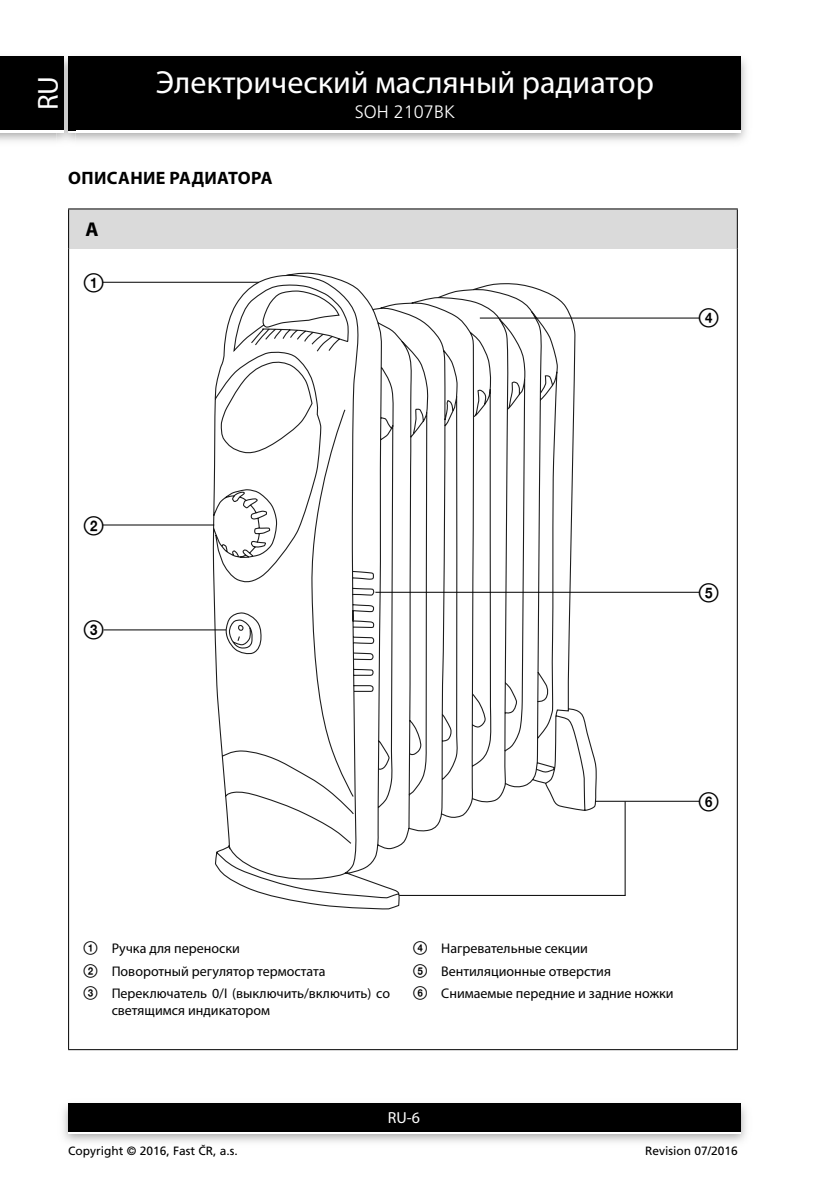
<style>
.page{position:relative;width:840px;height:1191px;background:#fff}
.page>*{position:absolute;margin:0;border:0;box-sizing:border-box;transform-origin:0 0}
.t1{font:32px "Myriad Pro";color:#fff}
.t2{font:29px "Myriad Pro";color:#fff}
.t3{font:20px "Zz 3";color:#000}
.text_7{font:700 20px "Myriad Pro";color:#000}
.nadpis_9{font:700 18px "Myriad Pro";letter-spacing:.02em;color:#000}
.t4{font:300 18px "Frutiger CE";color:#fff}
.t5{font:16px "Myriad Pro";color:#fff}
.t6{font:14px/22.4px "Myriad Pro";color:#000}
.t7{font:12px "Frutiger CE";color:#000}
.s1{font-family:"Zz 3"}
</style>
<div class="page">
<img style="left:0;top:56px;width:746px;height:85px">
<div style="left:68px;top:59px;width:672px;height:74px;background:#fff"></div>
<div style="left:68px;top:57px;width:672px;height:73px;background:#000"></div>
<img style="left:63px;top:1103px;width:683px;height:39px">
<div style="left:68px;top:1106px;width:672px;height:28px;background:linear-gradient(to right,#fff,#fff)"></div>
<div style="left:68px;top:1103px;width:672px;height:28px;background:#000"></div>
<img style="left:57px;top:56px;width:18px;height:85px">
<img style="left:68px;top:130px;width:7px;height:3px">
<svg style="left:68px;top:57px;width:7px;height:2px"></svg>
<img style="left:68px;top:59px;width:7px;height:71px">
<div style="left:0;top:59px;width:64px;height:74px;background:#fff"></div>
<div style="left:0;top:57px;width:64px;height:73px;background:#000"></div>
<div style="left:69px;top:209px;width:668px;height:40px;background:#dadada"></div>
<hr style="left:68px;top:208px;width:669px;height:1px;background:#000">
<hr style="left:68px;top:209px;width:1px;height:40px;background:#000">
<hr style="left:736px;top:209px;width:1px;height:40px;background:#000">
<hr style="left:68px;top:249px;width:1px;height:800px;background:#000">
<hr style="left:736px;top:249px;width:1px;height:800px;background:#000">
<hr style="left:68px;top:1049px;width:669px;height:1px;background:#000">
<svg style="left:212px;top:272px;width:384px;height:638px"></svg>
<hr style="left:103px;top:282px;width:155px;height:1px;background:#000">
<hr style="left:375px;top:592px;width:324px;height:1px;background:#000">
<hr style="left:479px;top:317px;width:220px;height:1px;background:#000">
<hr style="left:595px;top:800px;width:104px;height:1px;background:#000">
<hr style="left:399px;top:895px;width:226px;height:1px;background:#000">
<hr style="left:103px;top:524px;width:111px;height:1px;background:#000">
<hr style="left:103px;top:629px;width:123px;height:1px;background:#000">
<hr style="left:624px;top:801px;width:1px;height:94px;background:#000">
<h2 class="t2" style="left:30px;top:110px;width:36px;rotate:-90deg">RU</h2>
<h1 class="t1" style="left:156px;top:62px;width:499px">Электрический масляный радиатор</h1>
<p class="t4" style="left:354px;top:102px;width:102px">SOH 2107BK</p>
<p class="nadpis_9" style="left:68px;top:166px;width:206px">ОПИСАНИЕ РАДИАТОРА</p>
<p class="text_7" style="left:86px;top:216px;width:15px">A</p>
<p class="t3" style="left:83px;top:273px;width:23px">1</p>
<p class="t3" style="left:697px;top:308px;width:23px">4</p>
<p class="t3" style="left:83px;top:515px;width:23px">2</p>
<p class="t3" style="left:83px;top:620px;width:23px">3</p>
<p class="t3" style="left:697px;top:582px;width:23px">5</p>
<p class="t3" style="left:697px;top:791px;width:23px">6</p>
<p class="t6" style="left:83px;top:937px;width:308px"><span class="s1">1</span> Ручка для переноски<br><span class="s1">2</span> Поворотный регулятор термостата<br><span class="s1">3</span> Переключатель 0/I (выключить/включить) со</p>
<p class="t6" style="left:112px;top:998px;width:160px">светящимся индикатором</p>
<p class="t6" style="left:412px;top:937px;width:262px"><span class="s1">4</span> Нагревательные секции<br><span class="s1">5</span> Вентиляционные отверстия<br><span class="s1">6</span> Снимаемые передние и задние ножки</p>
<p class="t5" style="left:388px;top:1108px;width:34px">RU-6</p>
<p class="t7" style="left:68px;top:1144px;width:171px">Copyright © 2016, Fast ČR, a.s.</p>
<p class="t7" style="left:644px;top:1144px;width:94px">Revision 07/2016</p>
</div>
